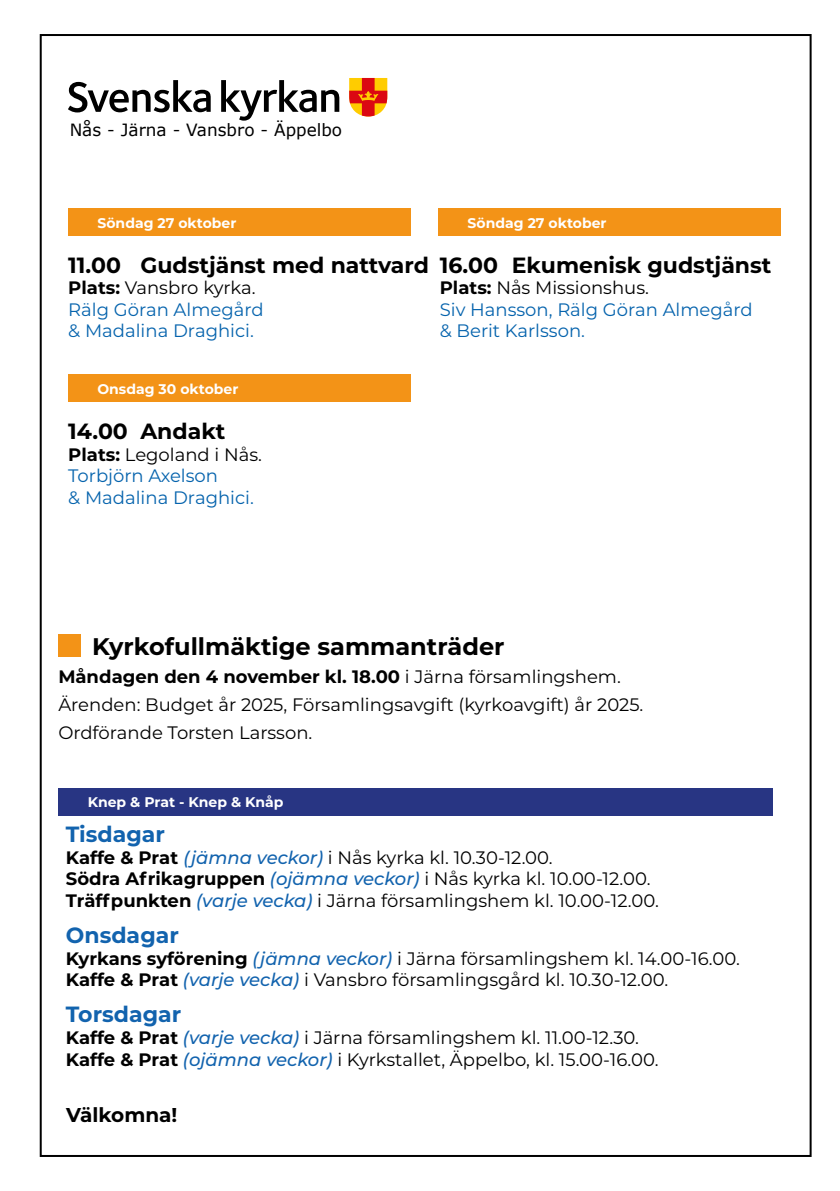
<style>
.page{position:relative;width:840px;height:1191px;background:#fff}
.page>*{position:absolute;margin:0;border:0;box-sizing:border-box;transform-origin:0 0}
.t1{font:700 24px "Montserrat";color:#000}
.t2{font:700 22px "Montserrat";color:#000}
.t3{font:700 22px "Montserrat";color:#1263ae}
.t4{font:700 20px "Montserrat";color:#000}
.t5{font:18px/21.6px "Montserrat";color:#000}
.t6{font:18px/21.6px "Montserrat";color:#0563ad}
.t7{font:16.8px "Verdana";color:#000}
.t8{font:700 14px "Montserrat";color:#fff}
.s1{font-weight:700;color:#000}
.s2{color:#000}
.s3{font-weight:700}
.s4{font-weight:500;font-style:italic;color:#1263ae}
</style>
<div class="page">
<svg style="left:68px;top:80px;width:142px;height:32px"></svg>
<svg style="left:221px;top:80px;width:118px;height:40px"></svg>
<svg style="left:349px;top:78px;width:38px;height:38px"></svg>
<div style="left:68px;top:208px;width:343px;height:28px;background:#f39317"></div>
<div style="left:58px;top:787px;width:714px;height:28px;background:#283583"></div>
<div style="left:438px;top:208px;width:342px;height:28px;background:#f39317"></div>
<div style="left:58px;top:634px;width:23px;height:22px;background:#f39317"></div>
<div style="left:68px;top:374px;width:343px;height:28px;background:#f39317"></div>
<p class="t7" style="left:70px;top:118px;width:274px">Nås - Järna - Vansbro - Äppelbo</p>
<p class="t8" style="left:97px;top:212px;width:140px">Söndag 27 oktober</p>
<p class="t2" style="left:68px;top:249px;width:362px">11.00 Gudstjänst med nattvard</p>
<p class="t6" style="left:68px;top:276px;width:197px"><span class="s1">Plats:</span> <span class="s2">Vansbro kyrka.<br></span>Rälg Göran Almegård &amp; Madalina Draghici.</p>
<p class="t8" style="left:467px;top:212px;width:140px">Söndag 27 oktober</p>
<p class="t2" style="left:439px;top:249px;width:333px">16.00 Ekumenisk gudstjänst</p>
<p class="t6" style="left:439px;top:276px;width:314px"><span class="s1">Plats:</span> <span class="s2">Nås Missionshus.<br></span>Siv Hansson, Rälg Göran Almegård &amp; Berit Karlsson.</p>
<p class="t8" style="left:97px;top:379px;width:142px">Onsdag 30 oktober</p>
<p class="t2" style="left:68px;top:415px;width:159px">14.00 Andakt</p>
<p class="t6" style="left:68px;top:443px;width:195px"><span class="s1">Plats:</span> <span class="s2">Legoland i Nås.<br></span>Torbjörn Axelson<br>&amp; Madalina Draghici.</p>
<h1 class="t1" style="left:92px;top:629px;width:413px">Kyrkofullmäktige sammanträder</h1>
<p class="t5" style="left:58px;top:661px;width:586px;line-height:28px"><span class="s3">Måndagen den 4 november kl. 18.00</span> i Järna församlingshem.<br>Ärenden: Budget år 2025, Församlingsavgift (kyrkoavgift) år 2025.<br>Ordförande Torsten Larsson.</p>
<p class="t8" style="left:88px;top:792px;width:197px">Knep &amp; Prat - Knep &amp; Knåp</p>
<p class="t3" style="left:66px;top:818px;width:101px">Tisdagar</p>
<p class="t5" style="left:66px;top:846px;width:594px"><span class="s3">Kaffe &amp; Prat</span> <span class="s4">(jämna veckor)</span> i Nås kyrka kl. 10.30-12.00.<br><span class="s3">Södra Afrikagruppen</span> <span class="s4">(ojämna veckor)</span> i Nås kyrka kl. 10.00-12.00.<br><span class="s3">Träffpunkten</span> <span class="s4">(varje vecka)</span> i Järna församlingshem kl. 10.00-12.00.</p>
<p class="t3" style="left:66px;top:919px;width:114px">Onsdagar</p>
<p class="t5" style="left:66px;top:947px;width:675px"><span class="s3">Kyrkans syförening</span> <span class="s4">(jämna veckor)</span> i Järna församlingshem kl. 14.00-16.00.<br><span class="s3">Kaffe &amp; Prat</span> <span class="s4">(varje vecka)</span> i Vansbro församlingsgård kl. 10.30-12.00.</p>
<p class="t3" style="left:66px;top:998px;width:117px">Torsdagar</p>
<p class="t5" style="left:66px;top:1026px;width:594px"><span class="s3">Kaffe &amp; Prat</span> <span class="s4">(varje vecka)</span> i Järna församlingshem kl. 11.00-12.30.<br><span class="s3">Kaffe &amp; Prat</span> <span class="s4">(ojämna veckor)</span> i Kyrkstallet, Äppelbo, kl. 15.00-16.00.</p>
<p class="t4" style="left:66px;top:1100px;width:112px">Välkomna!</p>
</div>
